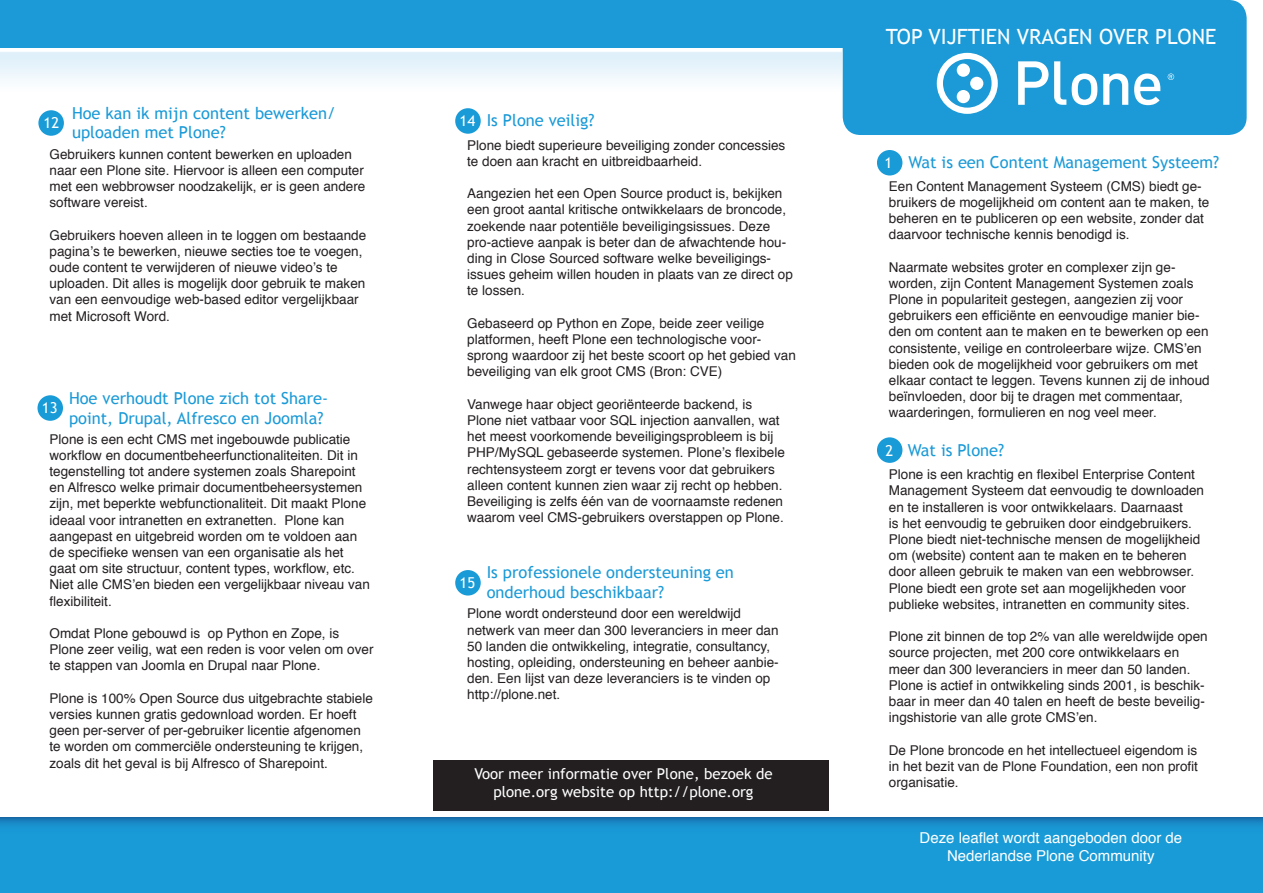
<style>
.page{position:relative;width:1263px;height:893px;background:#fff}
.page>*{position:absolute;margin:0;border:0;box-sizing:border-box;transform-origin:0 0}
.t1{font:21px "Trebuchet MS";color:#fff}
.t2{font:16.5px/19.8px "Trebuchet MS";color:#1b9ad7}
.t3{font:15px/18px "Trebuchet MS";color:#fff;text-align:center}
.t4{font:15px "Helvetica";color:#fff}
.t5{font:13.5px/16.2px "Helvetica";color:#231f20}
</style>
<div class="page">
<svg style="left:0;top:817px;width:1263px;height:76px;background:#1897d3"></svg>
<div style="left:843px;top:0;width:404px;height:135px;background:#1b9ad7;border-radius:18px"></div>
<svg style="left:1018px;top:61px;width:30px;height:44px"></svg>
<svg style="left:1054px;top:61px;width:12px;height:44px"></svg>
<svg style="left:1072px;top:73px;width:25px;height:32px"></svg>
<svg style="left:1103px;top:73px;width:25px;height:32px"></svg>
<svg style="left:1134px;top:73px;width:26px;height:32px"></svg>
<svg style="left:937px;top:53px;width:61px;height:61px"></svg>
<svg style="left:1168px;top:74px;width:6px;height:6px"></svg>
<div style="left:433px;top:760px;width:395px;height:51px;background:#231f20"></div>
<div style="left:877px;top:437px;width:25px;height:26px;background:#189bd7;border-radius:50%"></div>
<div style="left:877px;top:150px;width:25px;height:26px;background:#189bd7;border-radius:50%"></div>
<div style="left:455px;top:108px;width:26px;height:26px;background:#189bd7;border-radius:50%"></div>
<div style="left:455px;top:570px;width:26px;height:26px;background:#189bd7;border-radius:50%"></div>
<div style="left:0;top:0;width:876px;height:47px;background:#1b9ad7"></div>
<div style="left:38px;top:110px;width:26px;height:26px;background:#189bd7;border-radius:50%"></div>
<div style="left:38px;top:395px;width:25px;height:26px;background:#189bd7;border-radius:50%"></div>
<p class="t2" style="left:72px;top:103px;width:265px">Hoe kan ik mijn content bewerken/ uploaden met Plone?</p>
<p class="t5" style="left:50px;top:146px;width:317px">Gebruikers kunnen content bewerken en uploaden naar een Plone site. Hiervoor is alleen een computer met een webbrowser noodzakelijk, er is geen andere software vereist.</p>
<p class="t5" style="left:50px;top:227px;width:318px">Gebruikers hoeven alleen in te loggen om bestaande pagina’s te bewerken, nieuwe secties toe te voegen, oude content te verwijderen of nieuwe video’s te uploaden. Dit alles is mogelijk door gebruik te maken van een eenvoudige web-based editor vergelijkbaar met Microsoft Word.</p>
<p class="t3" style="left:44px;top:114px;width:17px">12</p>
<p class="t3" style="left:42px;top:399px;width:17px">13</p>
<p class="t2" style="left:69px;top:388px;width:261px">Hoe verhoudt Plone zich tot Share&shy;point, Drupal, Alfresco en Joomla?</p>
<p class="t5" style="left:50px;top:431px;width:322px">Plone is een echt CMS met ingebouwde publicatie workflow en documentbeheerfunctionaliteiten. Dit in tegenstelling tot andere systemen zoals Sharepoint en Alfresco welke primair documentbeheersystemen zijn, met beperkte webfunctionaliteit. Dit maakt Plone ideaal voor intranetten en extranetten. Plone kan aangepast en uitgebreid worden om te voldoen aan de specifieke wensen van een organisatie als het gaat om site structuur, content types, workflow, etc.<br>Niet alle CMS’en bieden een vergelijkbaar niveau van flexibiliteit.</p>
<p class="t5" style="left:50px;top:626px;width:325px">Omdat Plone gebouwd is op Python en Zope, is<br>Plone zeer veilig, wat een reden is voor velen om over te stappen van Joomla en Drupal naar Plone.</p>
<p class="t5" style="left:50px;top:690px;width:325px">Plone is 100% Open Source dus uitgebrachte stabiele versies kunnen gratis gedownload worden. Er hoeft geen per-server of per-gebruiker licentie afgenomen te worden om commerciële ondersteuning te krijgen, zoals dit het geval is bij Alfresco of Sharepoint.</p>
<p class="t2" style="left:487px;top:111px;width:109px">Is Plone veilig?</p>
<p class="t5" style="left:467px;top:137px;width:320px">Plone biedt superieure beveiliging zonder concessies te doen aan kracht en uitbreidbaarheid.</p>
<p class="t5" style="left:467px;top:186px;width:327px">Aangezien het een Open Source product is, bekijken een groot aantal kritische ontwikkelaars de broncode, zoekende naar potentiële beveiligingsissues. Deze pro-actieve aanpak is beter dan de afwachtende hou&shy;ding in Close Sourced software welke beveiligings&shy;issues geheim willen houden in plaats van ze direct op te lossen.</p>
<p class="t5" style="left:467px;top:315px;width:330px">Gebaseerd op Python en Zope, beide zeer veilige platformen, heeft Plone een technologische voor&shy;sprong waardoor zij het beste scoort op het gebied van beveiliging van elk groot CMS (Bron: CVE)</p>
<p class="t5" style="left:467px;top:396px;width:319px">Vanwege haar object georiënteerde backend, is Plone niet vatbaar voor SQL injection aanvallen, wat het meest voorkomende beveiligingsprobleem is bij PHP/MySQL gebaseerde systemen. Plone’s flexibele rechtensysteem zorgt er tevens voor dat gebruikers alleen content kunnen zien waar zij recht op hebben.<br>Beveiliging is zelfs één van de voornaamste redenen waarom veel CMS-gebruikers overstappen op Plone.</p>
<p class="t3" style="left:460px;top:112px;width:17px">14</p>
<p class="t3" style="left:460px;top:574px;width:17px">15</p>
<p class="t2" style="left:487px;top:563px;width:249px">Is professionele ondersteuning en</p>
<p class="t2" style="left:487px;top:583px;width:179px">onderhoud beschikbaar?</p>
<p class="t5" style="left:467px;top:606px;width:313px">Plone wordt ondersteund door een wereldwijd netwerk van meer dan 300 leveranciers in meer dan 50 landen die ontwikkeling, integratie, consultancy, hosting, opleiding, ondersteuning en beheer aanbie&shy;den. Een lijst van deze leveranciers is te vinden op http://plone.net.</p>
<p class="t3" style="left:474px;top:765px;width:300px">Voor meer informatie over Plone, bezoek de plone.org website op http://plone.org</p>
<p class="t1" style="left:886px;top:24px;width:332px">Top vijftien vragen over Plone</p>
<p class="t2" style="left:908px;top:152px;width:312px">Wat is een Content Management Systeem?</p>
<p class="t5" style="left:889px;top:178px;width:322px">Een Content Management Systeem (CMS) biedt ge&shy;bruikers de mogelijkheid om content aan te maken, te beheren en te publiceren op een website, zonder dat daarvoor technische kennis benodigd is.</p>
<p class="t5" style="left:889px;top:259px;width:322px">Naarmate websites groter en complexer zijn ge&shy;worden, zijn Content Management Systemen zoals Plone in populariteit gestegen, aangezien zij voor gebruikers een efficiënte en eenvoudige manier bie&shy;den om content aan te maken en te bewerken op een consistente, veilige en controleerbare wijze. CMS’en bieden ook de mogelijkheid voor gebruikers om met elkaar contact te leggen. Tevens kunnen zij de inhoud beïnvloeden, door bij te dragen met commentaar, waarderingen, formulieren en nog veel meer.</p>
<p class="t3" style="left:884px;top:154px;width:9px">1</p>
<p class="t2" style="left:908px;top:440px;width:98px">Wat is Plone?</p>
<p class="t5" style="left:889px;top:467px;width:317px">Plone is een krachtig en flexibel Enterprise Content Management Systeem dat eenvoudig te downloaden en te installeren is voor ontwikkelaars. Daarnaast<br>is het eenvoudig te gebruiken door eindgebruikers.<br>Plone biedt niet-technische mensen de mogelijkheid om (website) content aan te maken en te beheren door alleen gebruik te maken van een webbrowser.<br>Plone biedt een grote set aan mogelijkheden voor publieke websites, intranetten en community sites.</p>
<p class="t5" style="left:889px;top:629px;width:320px">Plone zit binnen de top 2% van alle wereldwijde open source projecten, met 200 core ontwikkelaars en meer dan 300 leveranciers in meer dan 50 landen.</p>
<p class="t5" style="left:889px;top:677px;width:317px;text-align:justify">Plone is actief in ontwikkeling sinds 2001, is beschik&shy;baar in meer dan 40 talen en heeft de beste beveilig&shy;ingshistorie van alle grote CMS’en.</p>
<p class="t5" style="left:889px;top:742px;width:311px;text-align:justify">De Plone broncode en het intellectueel eigendom is in het bezit van de Plone Foundation, een non profit organisatie.</p>
<p class="t3" style="left:885px;top:441px;width:9px">2</p>
<p class="t4" style="left:919px;top:826px;width:264px">Deze leaflet wordt aangeboden door de</p>
<p class="t4" style="left:947px;top:844px;width:209px">Nederlandse Plone Community</p>
</div>
